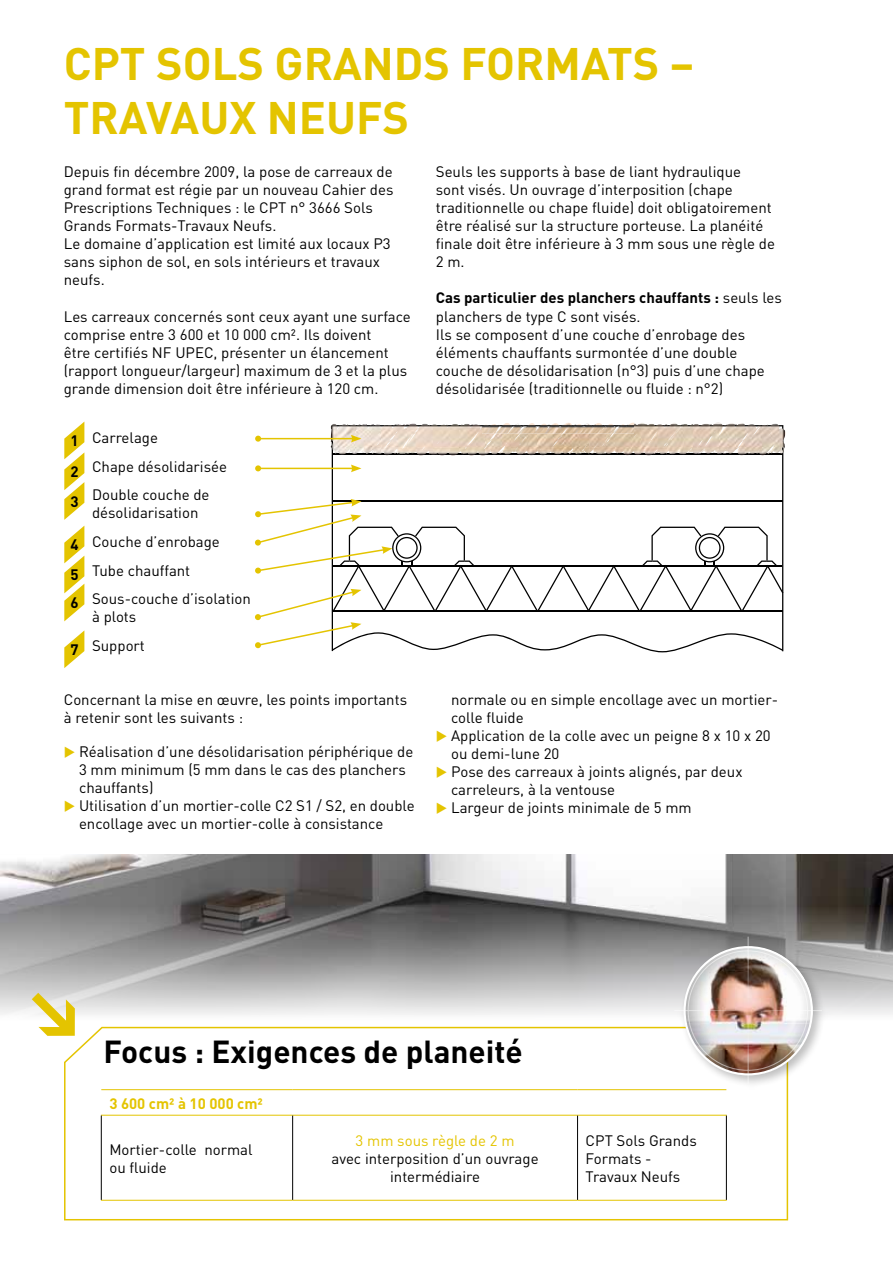
<style>
.page{position:relative;width:893px;height:1263px;background:#fff}
.page>*{position:absolute;margin:0;border:0;box-sizing:border-box;transform-origin:0 0}
.t1{font:700 45px "DIN";color:#e4c400}
.t2{font:700 31.5px "DIN";color:#000}
.t3{font:15px/18px "DIN";color:#000}
.t4{font:700 15px "DIN";color:#e4c400}
.t5{font:15px "DIN";color:#e4c400}
.t6{font:700 15px/30.3px "DIN";color:#000;text-align:justify}
.s1{color:#e4c400}
.s2{font-weight:700}
</style>
<div class="page">
<img style="left:17px;top:855px;width:876px;height:7px">
<svg style="left:0;top:862px;width:893px;height:153px;background:#999898"></svg>
<svg style="left:332px;top:425px;width:451px;height:74px"></svg>
<hr style="left:332px;top:453px;width:450px;height:1px;background:#000">
<img style="left:482px;top:423px;width:234px;height:18px">
<img style="left:527px;top:423px;width:104px;height:8px">
<svg style="left:64px;top:422px;width:20px;height:98px"></svg>
<svg style="left:64px;top:526px;width:20px;height:95px"></svg>
<svg style="left:64px;top:631px;width:20px;height:37px"></svg>
<hr style="left:258px;top:438px;width:95px;height:1px;background:#e4c400">
<svg style="left:255px;top:436px;width:6px;height:6px"></svg>
<svg style="left:351px;top:435px;width:10px;height:7px"></svg>
<hr style="left:258px;top:468px;width:95px;height:1px;background:#e4c400">
<svg style="left:255px;top:465px;width:6px;height:6px"></svg>
<svg style="left:351px;top:465px;width:10px;height:7px"></svg>
<svg style="left:255px;top:499px;width:528px;height:153px"></svg>
<svg style="left:64px;top:1026px;width:725px;height:195px"></svg>
<div style="left:670px;top:933px;width:161px;height:160px;background:#000;opacity:.25"></div>
<img style="left:673px;top:935px;width:150px;height:150px">
<hr style="left:101px;top:1089px;width:192px;height:1px;background:#e4c400">
<hr style="left:293px;top:1089px;width:285px;height:1px;background:#e4c400">
<hr style="left:578px;top:1089px;width:148px;height:1px;background:#e4c400">
<hr style="left:101px;top:1115px;width:192px;height:1px;background:#e4c400">
<hr style="left:293px;top:1115px;width:285px;height:1px;background:#e4c400">
<hr style="left:578px;top:1115px;width:149px;height:1px;background:#e4c400">
<hr style="left:101px;top:1200px;width:192px;height:1px;background:#e4c400">
<hr style="left:293px;top:1200px;width:285px;height:1px;background:#e4c400">
<hr style="left:578px;top:1200px;width:149px;height:1px;background:#e4c400">
<hr style="left:101px;top:1115px;width:1px;height:85px;background:#000">
<hr style="left:292px;top:1115px;width:1px;height:85px;background:#000">
<hr style="left:577px;top:1115px;width:1px;height:85px;background:#000">
<hr style="left:726px;top:1115px;width:1px;height:85px;background:#000">
<svg style="left:21px;top:982px;width:68px;height:67px"></svg>
<h1 class="t1" style="left:64px;top:34px;width:146px">CPT Sols</h1>
<h1 class="t1" style="left:275px;top:34px;width:59px">Grands</h1>
<h1 class="t1" style="left:461px;top:34px;width:29px">formats</h1>
<h1 class="t1" style="left:670px;top:34px;width:26px">–</h1>
<h1 class="t1" style="left:64px;top:88px;width:54px">Travaux</h1>
<h1 class="t1" style="left:267px;top:88px;width:29px">neufs</h1>
<p class="t3" style="left:64px;top:163px;width:331px">Depuis fin décembre 2009, la pose de carreaux de grand format est régie par un nouveau Cahier des Prescriptions Techniques : le CPT n° 3666 Sols Grands Formats-Travaux Neufs.<br>Le domaine d’application est limité aux locaux P3 sans siphon de sol, en sols intérieurs et travaux neufs.</p>
<p class="t3" style="left:64px;top:307px;width:349px">Les carreaux concernés sont ceux ayant une surface comprise entre 3 600 et 10 000 cm². Ils doivent<br>être certifiés NF UPEC, présenter un élancement (rapport longueur/largeur) maximum de 3 et la plus grande dimension doit être inférieure à 120 cm.</p>
<p class="t3" style="left:92px;top:423px;width:137px;line-height:28.7px">Carrelage<br>Chape désolidarisée<br>Double couche de</p>
<p class="t3" style="left:92px;top:498px;width:160px;line-height:28.7px">désolidarisation<br>Couche d’enrobage<br>Tube chauffant<br>Sous-couche d’isolation</p>
<p class="t3" style="left:92px;top:602px;width:54px;line-height:28.7px">à plots<br>Support</p>
<p class="t6" style="left:70px;top:425px;width:10px">1<br>2<br>3</p>
<p class="t6" style="left:70px;top:529px;width:10px">4<br>5</p>
<p class="t6" style="left:70px;top:587px;width:10px">6</p>
<p class="t6" style="left:70px;top:634px;width:10px">7</p>
<p class="t3" style="left:64px;top:690px;width:345px">Concernant la mise en œuvre, les points importants à retenir sont les suivants :</p>
<p class="t3" style="left:79px;top:742px;width:336px;text-indent:-15px"><span class="s1">◆</span> Réalisation d’une désolidarisation périphérique de<br>3 mm minimum (5 mm dans le cas des planchers chauffants)</p>
<p class="t3" style="left:79px;top:796px;width:337px;text-indent:-15px"><span class="s1">◆</span> Utilisation d’un mortier-colle C2 S1 / S2, en double encollage avec un mortier-colle à consistance</p>
<p class="t3" style="left:436px;top:163px;width:341px">Seuls les supports à base de liant hydraulique<br>sont visés. Un ouvrage d’interposition (chape traditionnelle ou chape fluide) doit obligatoirement être réalisé sur la structure porteuse. La planéité finale doit être inférieure à 3 mm sous une règle de 2 m.</p>
<p class="t3" style="left:436px;top:289px;width:347px"><span class="s2">Cas particulier des planchers chauffants :</span> seuls les planchers de type C sont visés.<br>Ils se composent d’une couche d’enrobage des éléments chauffants surmontée d’une double couche de désolidarisation (n°3) puis d’une chape désolidarisée (traditionnelle ou fluide : n°2)</p>
<p class="t3" style="left:451px;top:690px;width:329px">normale ou en simple encollage avec un mortier&shy;colle fluide</p>
<p class="t3" style="left:451px;top:726px;width:321px;text-indent:-15px"><span class="s1">◆</span> Application de la colle avec un peigne 8 x 10 x 20 ou demi-lune 20</p>
<p class="t3" style="left:451px;top:762px;width:293px;text-indent:-15px"><span class="s1">◆</span> Pose des carreaux à joints alignés, par deux carreleurs, à la ventouse</p>
<p class="t3" style="left:436px;top:798px;width:257px"><span class="s1">◆</span> Largeur de joints minimale de 5 mm</p>
<h2 class="t2" style="left:104px;top:1031px;width:421px">Focus : Exigences de planeité</h2>
<p class="t4" style="left:109px;top:1093px;width:155px">3 600 cm² à 10 000 cm²</p>
<p class="t3" style="left:109px;top:1140px;width:145px">Mortier-colle normal ou fluide</p>
<p class="t5" style="left:356px;top:1131px;width:160px">3 mm sous règle de 2 m</p>
<p class="t3" style="left:332px;top:1149px;width:209px;text-align:center">avec interposition d’un ouvrage intermédiaire</p>
<p class="t3" style="left:586px;top:1131px;width:113px">CPT Sols Grands<br>Formats -<br>Travaux Neufs</p>
</div>
